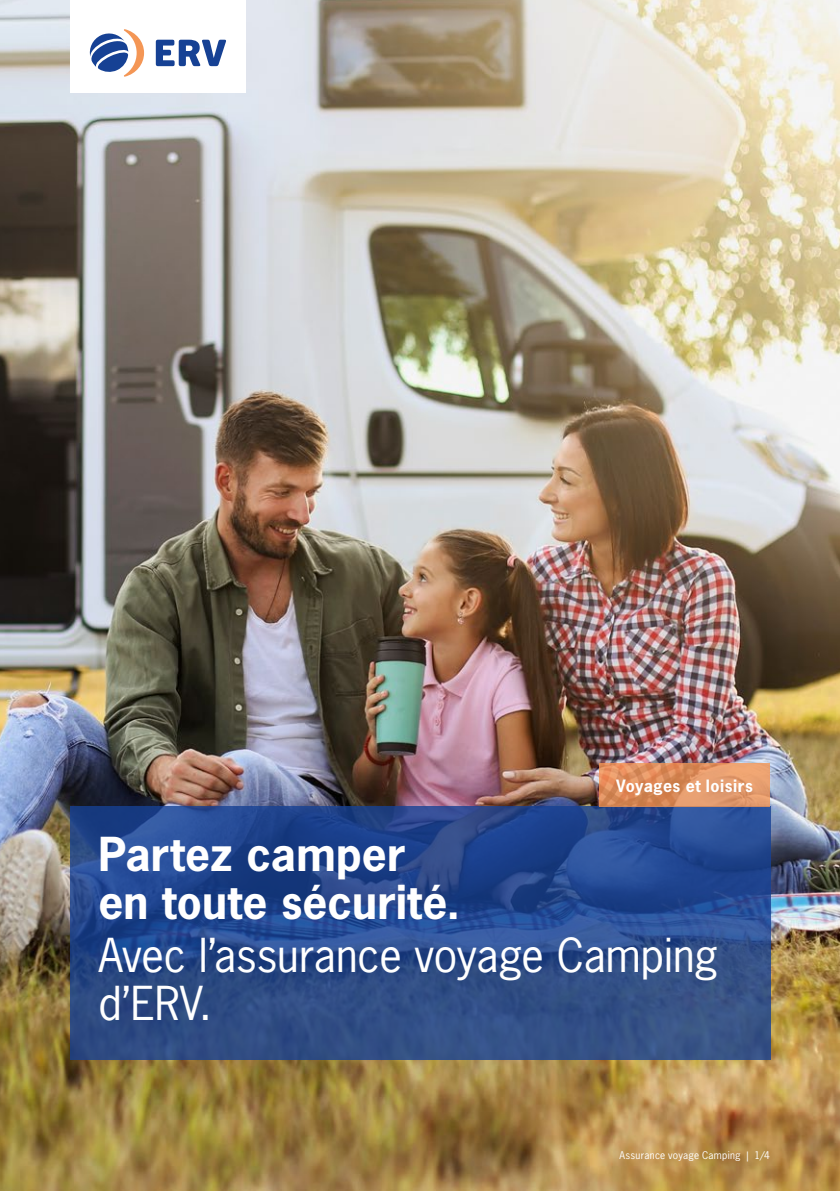
<style>
.page{position:relative;width:840px;height:1191px;background:#fff}
.page>*{position:absolute;margin:0;border:0;box-sizing:border-box;transform-origin:0 0}
.Title_regular_22_24p{font:44px/48px "News Gothic LT";letter-spacing:-.01em;color:#fff}
.Title_bold_22_24pt_E{font:700 44px/48px "News Gothic LT";color:#fff}
.Box_Copy_bold_8_10_1{font:700 16px "News Gothic LT";letter-spacing:.03em;color:#fff}
.NET_regular_5_6pt{font:10px "News Gothic LT";letter-spacing:.025em;color:#fff}
</style>
<div class="page">
<img style="left:0;top:0;width:839px;height:1191px">
<div style="left:70px;top:0;width:176px;height:93px;background:#fff"></div>
<svg style="left:156px;top:40px;width:70px;height:26px"></svg>
<svg style="left:89px;top:29px;width:55px;height:48px"></svg>
<svg style="left:70px;top:806px;width:699px;height:254px;background:#294a8a"></svg>
<svg style="left:599px;top:763px;width:170px;height:43px;background:#e09262"></svg>
<p class="Box_Copy_bold_8_10_1" style="left:616px;top:775px;width:138px">Voyages et loisirs</p>
<p class="Title_bold_22_24pt_E" style="left:98px;top:829px;width:363px">Partez camper en toute sécurité.</p>
<p class="Title_regular_22_24p" style="left:98px;top:931px;width:621px">Avec l’assurance voyage Camping d’ERV.</p>
<p class="NET_regular_5_6pt" style="left:619px;top:1149px;width:152px">Assurance voyage Camping | 1/4</p>
</div>
